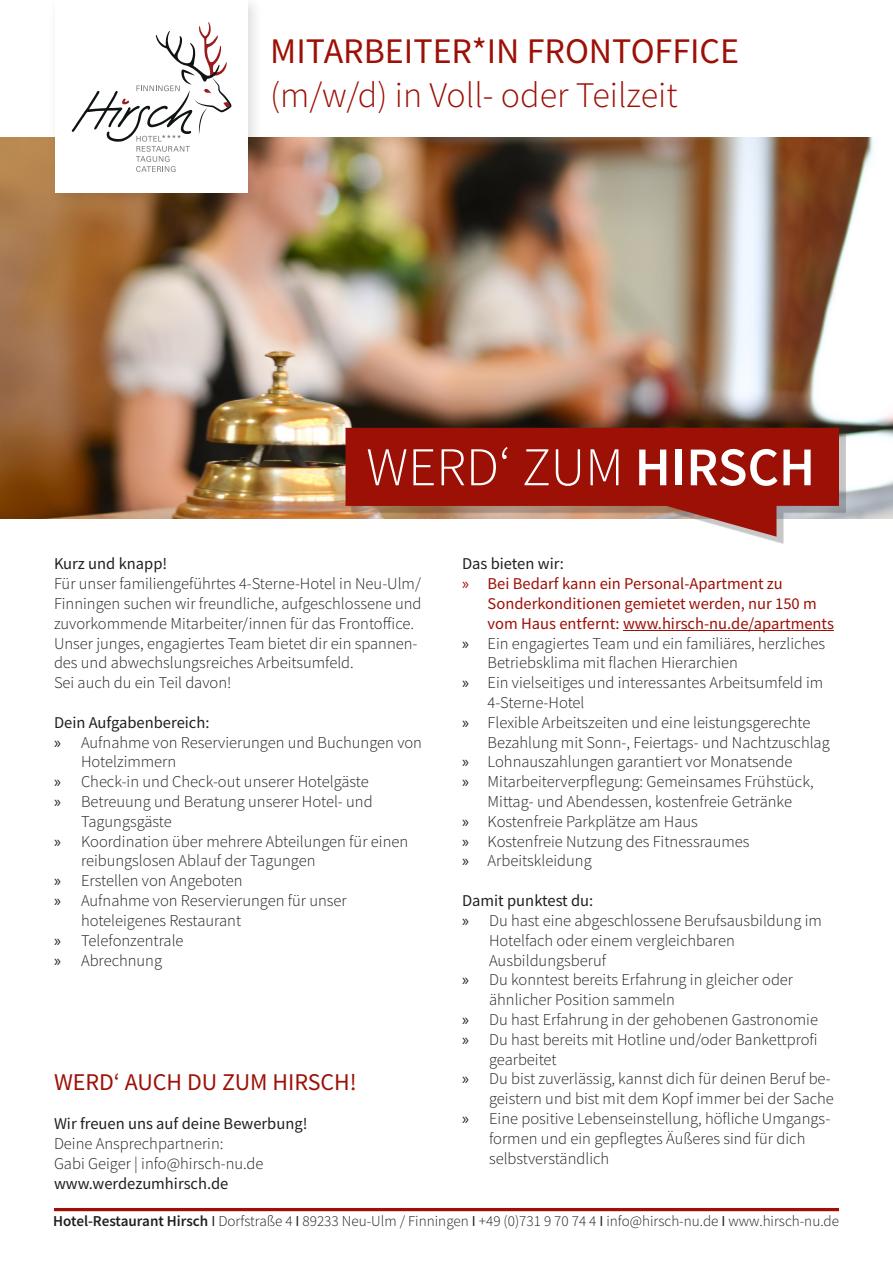
<style>
.page{position:relative;width:893px;height:1263px;background:#fff}
.page>*{position:absolute;margin:0;border:0;box-sizing:border-box;transform-origin:0 0}
.t1{font:300 54.6px "Source Sans Pro";color:#fff}
.t2{font:300 36px "Source Sans Pro";color:#9c1006}
.t3{font:36px "Source Sans Pro";color:#9c1006}
.t4{font:24px "Source Sans Pro";color:#9c1006}
.t5{font:300 16.5px/19.8px "Source Sans Pro";color:#231f20}
.t6{font:16.5px/19.8px "Source Sans Pro";color:#9c1006}
.t7{font:16.5px "Source Sans Pro";color:#231f20}
.t8{font:300 15.15px "Source Sans Pro";color:#231f20}
.s1{font-weight:600}
.s2{font-family:"Myriad Pro";font-weight:400}
.s3{font-family:"Myriad Pro"}
.s4{font-weight:400}
</style>
<div class="page">
<img style="left:0;top:137px;width:893px;height:382px">
<div style="left:47px;top:0;width:216px;height:208px;background:#231f20;opacity:.15"></div>
<div style="left:55px;top:0;width:192px;height:192px;background:#fff"></div>
<svg style="left:72px;top:22px;width:159px;height:150px"></svg>
<hr style="left:623px;top:630px;width:211px;height:1px;background:#9c1006">
<hr style="left:54px;top:1208px;width:785px;height:3px;background:#9c1006">
<div style="left:351px;top:433px;width:495px;height:110px;background:#231f20;opacity:.25"></div>
<svg style="left:345px;top:428px;width:494px;height:109px;background:#ad4238"></svg>
<p class="t3" style="left:270px;top:29px;width:470px">MITARBEITER*IN FRONTOFFICE</p>
<p class="t2" style="left:270px;top:73px;width:409px">(m/w/d) in Voll- oder Teilzeit</p>
<p class="t1" style="left:366px;top:434px;width:450px">WERD‘ ZUM <span class="s1">HIRSCH</span></p>
<p class="t7" style="left:54px;top:553px;width:115px">Kurz und knapp!</p>
<p class="t5" style="left:54px;top:574px;width:369px">Für unser familiengeführtes 4-Sterne-Hotel in Neu-Ulm/ Finningen suchen wir freundliche, aufgeschlossene und zuvorkommende Mitarbeiter/innen für das Frontoffice.<br>Unser junges, engagiertes Team bietet dir ein spannen&shy;des und abwechslungsreiches Arbeitsumfeld.<br>Sei auch du ein Teil davon!</p>
<p class="t7" style="left:54px;top:712px;width:157px">Dein Aufgabenbereich:</p>
<p class="t5" style="left:81px;top:732px;width:343px;text-indent:-27px"><span class="s2">»</span> Aufnahme von Reservierungen und Buchungen von<br>Hotelzimmern</p>
<p class="t5" style="left:54px;top:772px;width:316px"><span class="s2">»</span> Check-in und Check-out unserer Hotelgäste</p>
<p class="t5" style="left:81px;top:792px;width:293px;text-indent:-27px"><span class="s2">»</span> Betreuung und Beratung unserer Hotel- und<br>Tagungsgäste</p>
<p class="t5" style="left:81px;top:831px;width:329px;text-indent:-27px"><span class="s2">»</span> Koordination über mehrere Abteilungen für einen reibungslosen Ablauf der Tagungen</p>
<p class="t5" style="left:54px;top:871px;width:190px"><span class="s2">»</span> Erstellen von Angeboten</p>
<p class="t5" style="left:81px;top:891px;width:267px;text-indent:-27px"><span class="s2">»</span> Aufnahme von Reservierungen für unser hoteleigenes Restaurant</p>
<p class="t5" style="left:54px;top:930px;width:131px"><span class="s2">»</span> Telefonzentrale</p>
<p class="t5" style="left:54px;top:950px;width:110px"><span class="s2">»</span> Abrechnung</p>
<p class="t7" style="left:462px;top:553px;width:103px">Das bieten wir:</p>
<p class="t6" style="left:488px;top:574px;width:348px;text-indent:-26px"><span class="s3">»</span> Bei Bedarf kann ein Personal-Apartment zu<br>Sonderkonditionen gemietet werden, nur 150 m vom Haus entfernt: www.hirsch-nu.de/apartments</p>
<p class="t5" style="left:488px;top:633px;width:339px;text-indent:-26px"><span class="s2">»</span> Ein engagiertes Team und ein familiäres, herzliches<br>Betriebsklima mit flachen Hierarchien</p>
<p class="t5" style="left:488px;top:673px;width:337px;text-indent:-26px"><span class="s2">»</span> Ein vielseitiges und interessantes Arbeitsumfeld im<br>4-Sterne-Hotel</p>
<p class="t5" style="left:488px;top:712px;width:344px;text-indent:-26px"><span class="s2">»</span> Flexible Arbeitszeiten und eine leistungsgerechte<br>Bezahlung mit Sonn-, Feiertags- und Nachtzuschlag</p>
<p class="t5" style="left:462px;top:752px;width:332px"><span class="s2">»</span> Lohnauszahlungen garantiert vor Monatsende</p>
<p class="t5" style="left:462px;top:772px;width:353px;text-align:center"><span class="s2">»</span> Mitarbeiterverpflegung: Gemeinsames Frühstück,<br>Mittag- und Abendessen, kostenfreie Getränke</p>
<p class="t5" style="left:462px;top:811px;width:237px"><span class="s2">»</span> Kostenfreie Parkplätze am Haus</p>
<p class="t5" style="left:462px;top:831px;width:289px"><span class="s2">»</span> Kostenfreie Nutzung des Fitnessraumes</p>
<p class="t5" style="left:462px;top:851px;width:131px"><span class="s2">»</span> Arbeitskleidung</p>
<p class="t7" style="left:462px;top:890px;width:133px">Damit punktest du:</p>
<p class="t5" style="left:489px;top:910px;width:334px;text-indent:-27px"><span class="s2">»</span> Du hast eine abgeschlossene Berufsausbildung im<br>Hotelfach oder einem vergleichbaren<br>Ausbildungsberuf</p>
<p class="t5" style="left:489px;top:970px;width:306px;text-indent:-27px"><span class="s2">»</span> Du konntest bereits Erfahrung in gleicher oder ähnlicher Position sammeln</p>
<p class="t5" style="left:462px;top:1009px;width:357px"><span class="s2">»</span> Du hast Erfahrung in der gehobenen Gastronomie</p>
<p class="t5" style="left:489px;top:1029px;width:330px;text-indent:-27px"><span class="s2">»</span> Du hast bereits mit Hotline und/oder Bankettprofi gearbeitet</p>
<p class="t5" style="left:462px;top:1069px;width:373px;text-align:right"><span class="s2">»</span> Du bist zuverlässig, kannst dich für deinen Beruf be&shy;geistern und bist mit dem Kopf immer bei der Sache</p>
<p class="t5" style="left:489px;top:1108px;width:343px;text-indent:-27px"><span class="s2">»</span> Eine positive Lebenseinstellung, höfliche Umgangs&shy;formen und ein gepflegtes Äußeres sind für dich selbstverständlich</p>
<p class="t4" style="left:54px;top:1066px;width:304px">WERD‘ AUCH DU ZUM HIRSCH!</p>
<p class="t7" style="left:54px;top:1113px;width:255px">Wir freuen uns auf deine Bewerbung!</p>
<p class="t5" style="left:54px;top:1134px;width:171px">Deine Ansprechpartnerin:</p>
<p class="t5" style="left:54px;top:1153px;width:211px">Gabi Geiger | info@hirsch-nu.de</p>
<p class="t7" style="left:54px;top:1173px;width:176px">www.werdezumhirsch.de</p>
<p class="t8" style="left:53px;top:1211px;width:787px"><span class="s1">Hotel-Restaurant Hirsch</span> <span class="s4">І</span> Dorfstraße 4 <span class="s4">І</span> 89233 Neu-Ulm / Finningen <span class="s4">І</span> +49 (0)731 9 70 74 4 <span class="s4">І</span> info@hirsch-nu.de <span class="s4">І</span> www.hirsch-nu.de</p>
</div>
